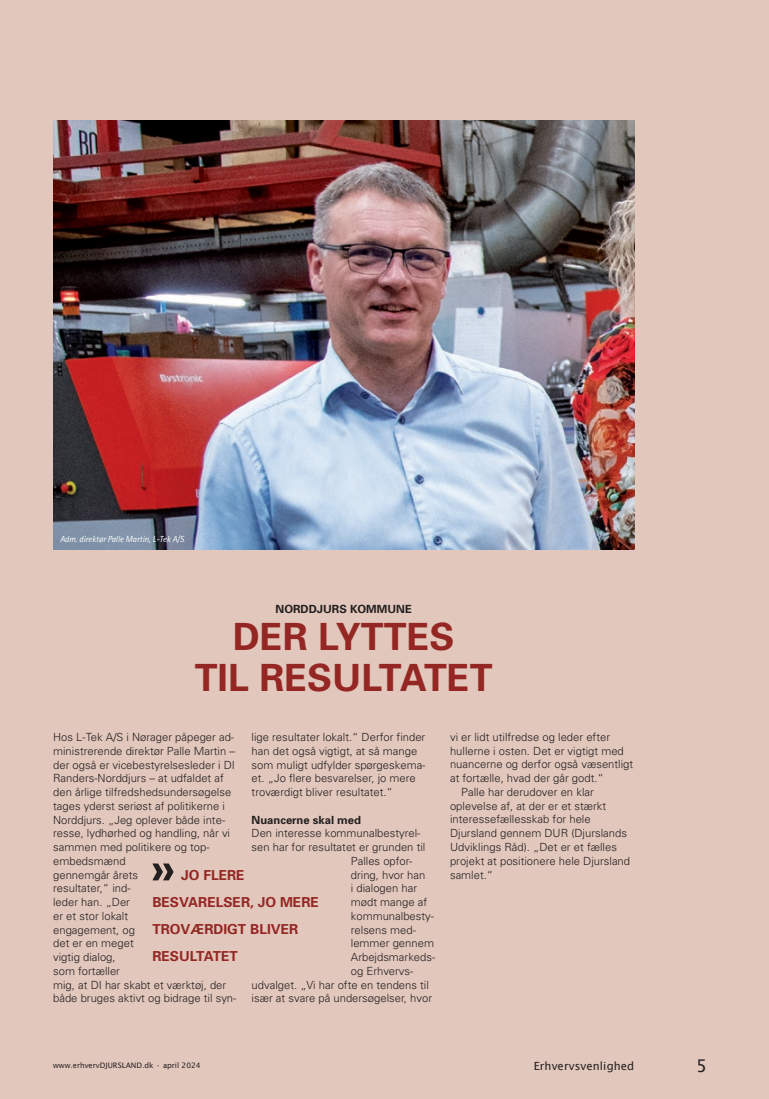
<style>
.page{position:relative;width:769px;height:1099px;background:#fff}
.page>*{position:absolute;margin:0;border:0;box-sizing:border-box;transform-origin:0 0}
.t1{font:700 37.5px/40px "Univers";color:#942723;text-align:center}
.t2{font:17.5px "Lucida Sans";color:#231f20}
.t3{font:700 13.75px/26.9px "Univers";color:#942723}
.t4{font:300 11.25px/13.8px "Univers";color:#231f20}
.t5{font:700 11.25px "Univers";color:#231f20}
.t6{font:11.25px "Lucida Sans";letter-spacing:.01em;color:#231f20}
.t7{font:italic 8.75px "Rotis Sans Serif";color:#fff}
.t8{font:7.5px "Lucida Sans";color:#231f20}
</style>
<div class="page">
<div style="left:0;top:0;width:769px;height:1098px;background:#e2c7bc"></div>
<img style="left:53px;top:120px;width:581px;height:429px">
<svg style="left:152px;top:863px;width:22px;height:17px"></svg>
<p class="t7" style="left:60px;top:534px;width:125px">Adm. direktør Palle Martin, L-Tek A/S</p>
<p class="t5" style="left:276px;top:601px;width:138px">NORDDJURS KOMMUNE</p>
<h1 class="t1" style="left:195px;top:616px;width:300px">DER LYTTES<br>TIL RESULTATET</h1>
<p class="t4" style="left:53px;top:729px;width:185px">Hos L-Tek A/S i Nørager påpeger ad&shy;ministrerende direktør Palle Martin – der også er vicebestyrelsesleder i DI<br>Randers-Norddjurs – at udfaldet af den årlige tilfredshedsundersøgelse tages yderst seriøst af politikerne i<br>Norddjurs. „Jeg oplever både inte&shy;resse, lydhørhed og handling, når vi sammen med politikere og top&shy;embedsmænd<br>gennemgår årets<br>resultater,“ ind-<br>leder han. „Der<br>er et stor lokalt<br>engagement, og<br>det er en meget<br>vigtig dialog,<br>som fortæller<br>mig, at DI har skabt et værktøj, der både bruges aktivt og bidrage til syn-</p>
<p class="t4" style="left:252px;top:729px;width:175px">lige resultater lokalt.“ Derfor finder han det også vigtigt, at så mange som muligt udfylder spørgeskema&shy;et. „Jo flere besvarelser, jo mere troværdigt bliver resultatet.“</p>
<p class="t5" style="left:252px;top:812px;width:111px">Nuancerne skal med</p>
<p class="t4" style="left:252px;top:826px;width:170px">Den interesse kommunalbestyrel-</p>
<p class="t4" style="left:252px;top:839px;width:175px">sen har for resultatet er grunden til</p>
<p class="t4" style="left:351px;top:853px;width:63px">Palles opfor-</p>
<p class="t4" style="left:351px;top:867px;width:76px">dring, hvor han</p>
<p class="t4" style="left:351px;top:881px;width:68px">i dialogen har</p>
<p class="t4" style="left:351px;top:894px;width:78px">mødt mange af</p>
<p class="t4" style="left:351px;top:908px;width:85px">kommunalbesty-</p>
<p class="t4" style="left:351px;top:922px;width:67px">relsens med-</p>
<p class="t4" style="left:351px;top:936px;width:85px">lemmer gennem</p>
<p class="t4" style="left:351px;top:949px;width:86px">Arbejdsmarkeds-</p>
<p class="t4" style="left:351px;top:963px;width:64px">og Erhvervs-</p>
<p class="t4" style="left:252px;top:977px;width:179px">udvalget. „Vi har ofte en tendens til</p>
<p class="t4" style="left:252px;top:991px;width:182px">især at svare på undersøgelser, hvor</p>
<p class="t3" style="left:152px;top:861px;width:168px;text-indent:29px">JO FLERE<br>BESVARELSER, JO MERE<br>TROVÆRDIGT BLIVER<br>RESULTATET</p>
<p class="t4" style="left:450px;top:729px;width:162px">vi er lidt utilfredse og leder efter</p>
<p class="t4" style="left:450px;top:743px;width:175px">hullerne i osten. Det er vigtigt med</p>
<p class="t4" style="left:450px;top:757px;width:185px">nuancerne og derfor også væsentligt</p>
<p class="t4" style="left:450px;top:771px;width:155px">at fortælle, hvad der går godt.“</p>
<p class="t4" style="left:461px;top:784px;width:134px">Palle har derudover en klar</p>
<p class="t4" style="left:450px;top:798px;width:158px">oplevelse af, at der er et stærkt</p>
<p class="t4" style="left:450px;top:812px;width:142px">interessefællesskab for hele</p>
<p class="t4" style="left:450px;top:826px;width:178px">Djursland gennem DUR (Djurslands</p>
<p class="t4" style="left:450px;top:839px;width:168px">Udviklings Råd). „Det er et fælles</p>
<p class="t4" style="left:450px;top:853px;width:182px">projekt at positionere hele Djursland</p>
<p class="t4" style="left:450px;top:867px;width:45px">samlet.“</p>
<p class="t8" style="left:53px;top:1061px;width:149px">www.erhvervDJURSLAND.dk • april 2024</p>
<p class="t6" style="left:534px;top:1059px;width:102px">Erhvervsvenlighed</p>
<h2 class="t2" style="left:696px;top:1055px;width:13px">5</h2>
</div>
